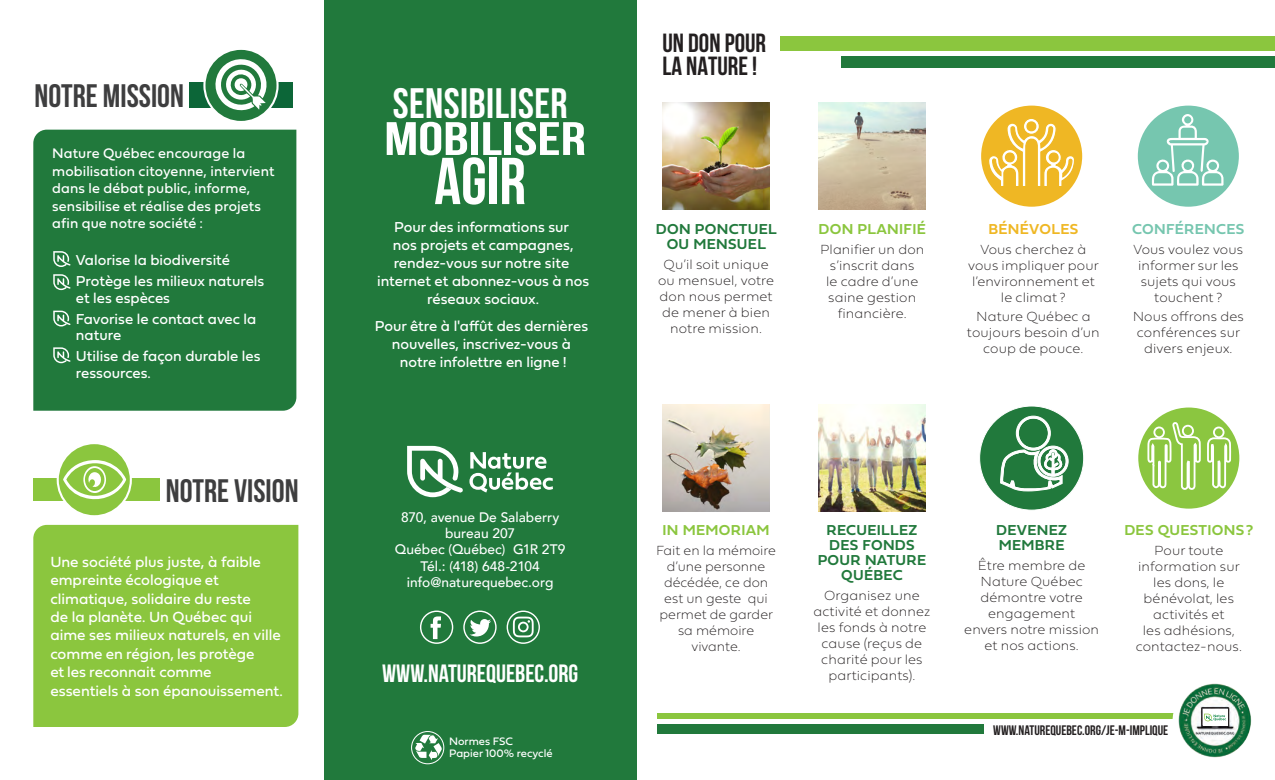
<style>
.page{position:relative;width:1275px;height:780px;background:#fff}
.page>*{position:absolute;margin:0;border:0;box-sizing:border-box;transform-origin:0 0}
.t1{font:700 66px "Bebas Neue";color:#fff}
.t2{font:700 46.88px "Bebas Neue";color:#fff;scale:1.34 1}
.t3{font:700 42.5px "Bebas Neue";letter-spacing:.01em;color:#fff}
.t4{font:700 32.5px "Bebas Neue";color:#3e3e3f}
.t5{font:700 26.25px/22.5px "Bebas Neue";color:#231f20}
.t6{font:700 25px "Bebas Neue";color:#fff}
.t7{font:15.38px/18.4px "Fieldwork Geo Regular";color:#fff}
.t8{font:15px/18px "Fieldwork Geo Regular";color:#fff}
.t9{font:15px/15px "Fieldwork Geo Demibold";letter-spacing:.02em;color:#21793c;text-align:center}
.t10{font:15px "Fieldwork Geo Demibold";letter-spacing:.02em;color:#8bc63e}
.t11{font:15px "Fieldwork Geo Demibold";letter-spacing:.02em;color:#76c6af}
.t12{font:15px "Fieldwork Geo Demibold";letter-spacing:.02em;color:#efb724}
.t13{font:14.38px/17.5px "Fieldwork Geo Regular";letter-spacing:.01em;color:#fff}
.t14{font:13.75px/16px "Fieldwork Geo Hair";letter-spacing:.01em;color:#231f20;text-align:center}
.t15{font:500 13.75px/16.2px "Avenir";color:#fff;text-align:center}
.t16{font:700 13.75px "Bebas Neue";color:#231f20}
.t17{font:11.25px/11.4px "Fieldwork Geo Regular";color:#fff}
</style>
<div class="page">
<div style="left:33px;top:524px;width:265px;height:202px;background:#8bc63e"></div>
<div style="left:33px;top:130px;width:263px;height:280px;background:#21793c"></div>
<div style="left:324px;top:0;width:312px;height:779px;background:#21793c"></div>
<div style="left:779px;top:36px;width:495px;height:14px;background:#8bc63e"></div>
<div style="left:841px;top:56px;width:433px;height:11px;background:#21793c"></div>
<div style="left:657px;top:713px;width:587px;height:5px;background:#8bc63e"></div>
<div style="left:657px;top:724px;width:326px;height:9px;background:#21793c"></div>
<div style="left:1172px;top:680px;width:80px;height:80px;background:#fff;border-radius:50%"></div>
<img style="left:1178px;top:683px;width:72px;height:74px">
<div style="left:189px;top:82px;width:103px;height:26px;background:#0c6638"></div>
<svg style="left:53px;top:251px;width:18px;height:16px"></svg>
<svg style="left:53px;top:274px;width:18px;height:16px"></svg>
<svg style="left:53px;top:310px;width:18px;height:16px"></svg>
<svg style="left:53px;top:347px;width:18px;height:16px"></svg>
<img style="left:662px;top:102px;width:107px;height:108px">
<img style="left:818px;top:102px;width:107px;height:108px">
<img style="left:662px;top:404px;width:107px;height:107px">
<img style="left:818px;top:404px;width:107px;height:107px">
<svg style="left:407px;top:445px;width:56px;height:52px"></svg>
<svg style="left:469px;top:452px;width:84px;height:40px"></svg>
<div style="left:33px;top:478px;width:127px;height:23px;background:#8bc63e"></div>
<div style="left:979px;top:406px;width:104px;height:104px;background:#21793c;border-radius:50%"></div>
<svg style="left:1000px;top:416px;width:68px;height:75px"></svg>
<div style="left:1136px;top:104px;width:104px;height:104px;background:#76c6af;border-radius:50%"></div>
<div style="left:1134px;top:102px;width:107px;height:107px;border:3px solid #fff;border-radius:50%"></div>
<svg style="left:1151px;top:114px;width:72px;height:71px"></svg>
<svg style="left:1136px;top:406px;width:104px;height:104px;background:#98cc55"></svg>
<div style="left:1135px;top:404px;width:107px;height:107px;border:3px solid #fff;border-radius:50%"></div>
<svg style="left:1146px;top:418px;width:85px;height:72px"></svg>
<div style="left:1181px;top:424px;width:12px;height:12px;border:2px solid #fff;border-radius:50%"></div>
<div style="left:1212px;top:426px;width:12px;height:12px;border:2px solid #fff;border-radius:50%"></div>
<div style="left:1153px;top:426px;width:11px;height:12px;border:2px solid #fff;border-radius:50%"></div>
<svg style="left:204px;top:49px;width:73px;height:73px"></svg>
<div style="left:203px;top:48px;width:75px;height:75px;border:2px solid #fff;border-radius:50%"></div>
<svg style="left:213px;top:56px;width:57px;height:56px"></svg>
<div style="left:58px;top:443px;width:73px;height:73px;background:#8bc63e;border-radius:50%"></div>
<div style="left:57px;top:442px;width:75px;height:75px;border:2px solid #fff;border-radius:50%"></div>
<svg style="left:63px;top:460px;width:63px;height:39px"></svg>
<div style="left:1203px;top:708px;width:24px;height:17px;background:#fff"></div>
<svg style="left:1204px;top:713px;width:21px;height:8px"></svg>
<svg style="left:430px;top:616px;width:11px;height:22px"></svg>
<div style="left:420px;top:610px;width:33px;height:33px;border:1px solid #fff;border-radius:50%"></div>
<div style="left:463px;top:610px;width:33px;height:33px;border:1px solid #fff;border-radius:50%"></div>
<svg style="left:470px;top:619px;width:21px;height:17px"></svg>
<div style="left:506px;top:610px;width:34px;height:33px;border:1px solid #fff;border-radius:50%"></div>
<svg style="left:513px;top:616px;width:20px;height:21px"></svg>
<div style="left:979px;top:104px;width:104px;height:104px;background:#efb724;border-radius:50%"></div>
<div style="left:978px;top:102px;width:107px;height:107px;border:3px solid #fff;border-radius:50%"></div>
<svg style="left:987px;top:50px;width:88px;height:138px"></svg>
<img style="left:415px;top:734px;width:26px;height:26px">
<div style="left:411px;top:730px;width:33px;height:33px;border:1px solid #fff;border-radius:50%"></div>
<h3 class="t4" style="left:35px;top:77px;width:151px">NOTRE MISSION</h3>
<p class="t13" style="left:52px;top:144px;width:224px">Nature Québec encourage la mobilisation citoyenne, intervient dans le débat public, informe, sensibilise et réalise des projets afin que notre société :</p>
<p class="t8" style="left:76px;top:249px;width:190px;line-height:21.2px">Valorise la biodiversité<br>Protège les milieux naturels</p>
<p class="t8" style="left:76px;top:286px;width:182px;line-height:21.2px">et les espèces<br>Favorise le contact avec la</p>
<p class="t8" style="left:76px;top:324px;width:186px;line-height:21.2px">nature<br>Utilise de façon durable les</p>
<p class="t8" style="left:76px;top:363px;width:76px">ressources.</p>
<h3 class="t4" style="left:166px;top:473px;width:134px">NOTRE VISION</h3>
<p class="t7" style="left:50px;top:551px;width:234px">Une société plus juste, à faible empreinte écologique et climatique, solidaire du reste<br>de la planète. Un Québec qui aime ses milieux naturels, en ville comme en région, les protège<br>et les reconnait comme essentiels à son épanouissement.</p>
<h3 class="t3" style="left:392px;top:79px;width:176px">SENSIBILISER</h3>
<h2 class="t2" style="left:384px;top:113px;width:152px">MOBILISER</h2>
<h1 class="t1" style="left:434px;top:145px;width:93px">AGIR</h1>
<p class="t8" style="left:377px;top:217px;width:214px;text-align:center">Pour des informations sur<br>nos projets et campagnes, rendez-vous sur notre site internet et abonnez-vous à nos réseaux sociaux.</p>
<p class="t8" style="left:375px;top:316px;width:215px;text-align:center">Pour être à l'affût des dernières nouvelles, inscrivez-vous à notre infolettre en ligne !</p>
<p class="t15" style="left:395px;top:508px;width:172px">870, avenue De Salaberry bureau 207<br>Québec (Québec) G1R 2T9<br>Tél.: (418) 648-2104 info@naturequebec.org</p>
<h3 class="t6" style="left:382px;top:659px;width:197px">WWW.NATUREQUEBEC.ORG</h3>
<p class="t17" style="left:449px;top:735px;width:105px">Normes FSC<br>Papier 100% recyclé</p>
<h3 class="t5" style="left:662px;top:32px;width:105px">UN DON POUR<br>LA NATURE !</h3>
<p class="t9" style="left:655px;top:221px;width:122px">DON PONCTUEL<br>OU MENSUEL</p>
<p class="t14" style="left:658px;top:256px;width:117px">Qu’il soit unique ou mensuel, votre don nous permet de mener à bien notre mission.</p>
<p class="t10" style="left:818px;top:217px;width:109px">DON PLANIFIÉ</p>
<p class="t14" style="left:820px;top:241px;width:106px">Planifier un don s’inscrit dans<br>le cadre d’une saine gestion financière.</p>
<p class="t12" style="left:988px;top:217px;width:91px">BÉNÉVOLES</p>
<p class="t14" style="left:968px;top:241px;width:132px">Vous cherchez à vous impliquer pour l’environnement et le climat ?</p>
<p class="t14" style="left:966px;top:307px;width:134px">Nature Québec a toujours besoin d’un coup de pouce.</p>
<p class="t11" style="left:1132px;top:217px;width:114px">CONFÉRENCES</p>
<p class="t14" style="left:1133px;top:241px;width:111px">Vous voulez vous informer sur les sujets qui vous touchent ?</p>
<p class="t14" style="left:1132px;top:307px;width:113px">Nous offrons des conférences sur divers enjeux.</p>
<p class="t10" style="left:662px;top:517px;width:109px">IN MEMORIAM</p>
<p class="t14" style="left:656px;top:541px;width:121px">Fait en la mémoire d’une personne décédée, ce don est un geste qui permet de garder sa mémoire vivante.</p>
<p class="t9" style="left:817px;top:521px;width:110px">RECUEILLEZ<br>DES FONDS<br>POUR NATURE<br>QUÉBEC</p>
<p class="t14" style="left:813px;top:586px;width:118px">Organisez une activité et donnez les fonds à notre cause (reçus de charité pour les participants).</p>
<p class="t9" style="left:996px;top:521px;width:72px;text-align:left">DEVENEZ<br>MEMBRE</p>
<p class="t14" style="left:964px;top:556px;width:136px">Être membre de<br>Nature Québec démontre votre engagement<br>envers notre mission et nos actions.</p>
<p class="t10" style="left:1124px;top:517px;width:130px">DES QUESTIONS?</p>
<p class="t14" style="left:1135px;top:541px;width:108px">Pour toute information sur les dons, le bénévolat, les activités et<br>les adhésions, contactez-nous.</p>
<p class="t16" style="left:993px;top:722px;width:176px">WWW.NATUREQUEBEC.ORG/JE-M-IMPLIQUE</p>
</div>
